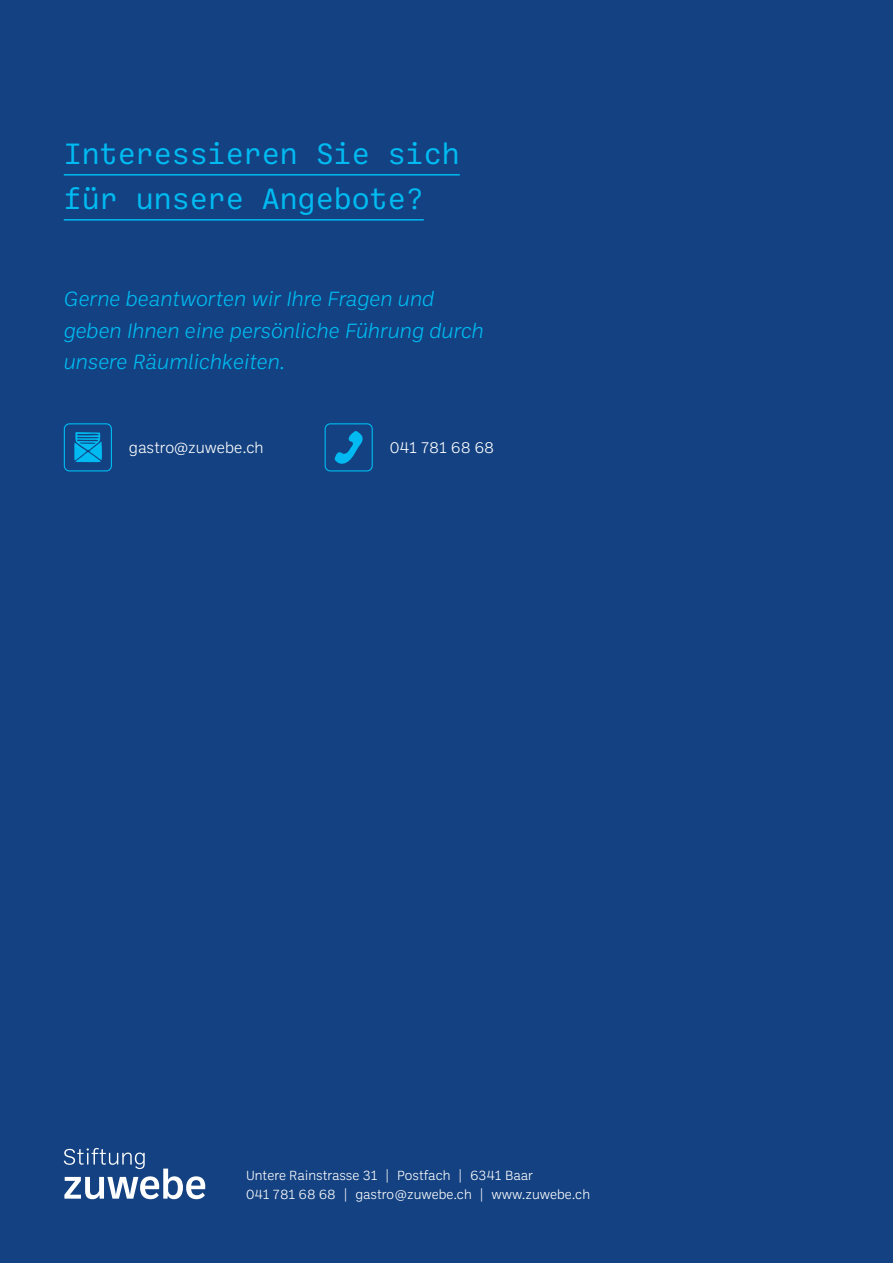
<style>
.page{position:relative;width:893px;height:1263px;background:#134181}
.page>*{position:absolute;margin:0;border:0;box-sizing:border-box;transform-origin:0 0}
.t1{font:30px/45px "Ballinger Mono";color:#00baf1}
.t2{font:italic 300 21px/31.5px "Ballinger";letter-spacing:-.005em;color:#00baf1}
.t3{font:300 15.75px "Ballinger";letter-spacing:-.005em;color:#fff}
.t4{font:300 13.5px/18.9px "Ballinger";letter-spacing:-.005em;color:#fff}
</style>
<div class="page">
<hr style="left:64px;top:174px;width:396px;height:2px;background:#00baf1">
<hr style="left:64px;top:219px;width:360px;height:2px;background:#00baf1">
<svg style="left:325px;top:423px;width:48px;height:48px"></svg>
<svg style="left:64px;top:423px;width:48px;height:48px"></svg>
<svg style="left:64px;top:1148px;width:141px;height:51px"></svg>
<h1 class="t1" style="left:64px;top:133px;width:397px">Interessieren Sie sich für unsere Angebote?</h1>
<p class="t2" style="left:64px;top:284px;width:422px">Gerne beantworten wir Ihre Fragen und geben Ihnen eine persönliche Führung durch unsere Räumlichkeiten.</p>
<p class="t3" style="left:129px;top:440px;width:136px">gastro@zuwebe.ch</p>
<p class="t3" style="left:390px;top:440px;width:106px">041 781 68 68</p>
<p class="t4" style="left:246px;top:1167px;width:345px">Untere Rainstrasse 31 | Postfach | 6341 Baar<br>041 781 68 68 | gastro@zuwebe.ch | www.zuwebe.ch</p>
</div>
